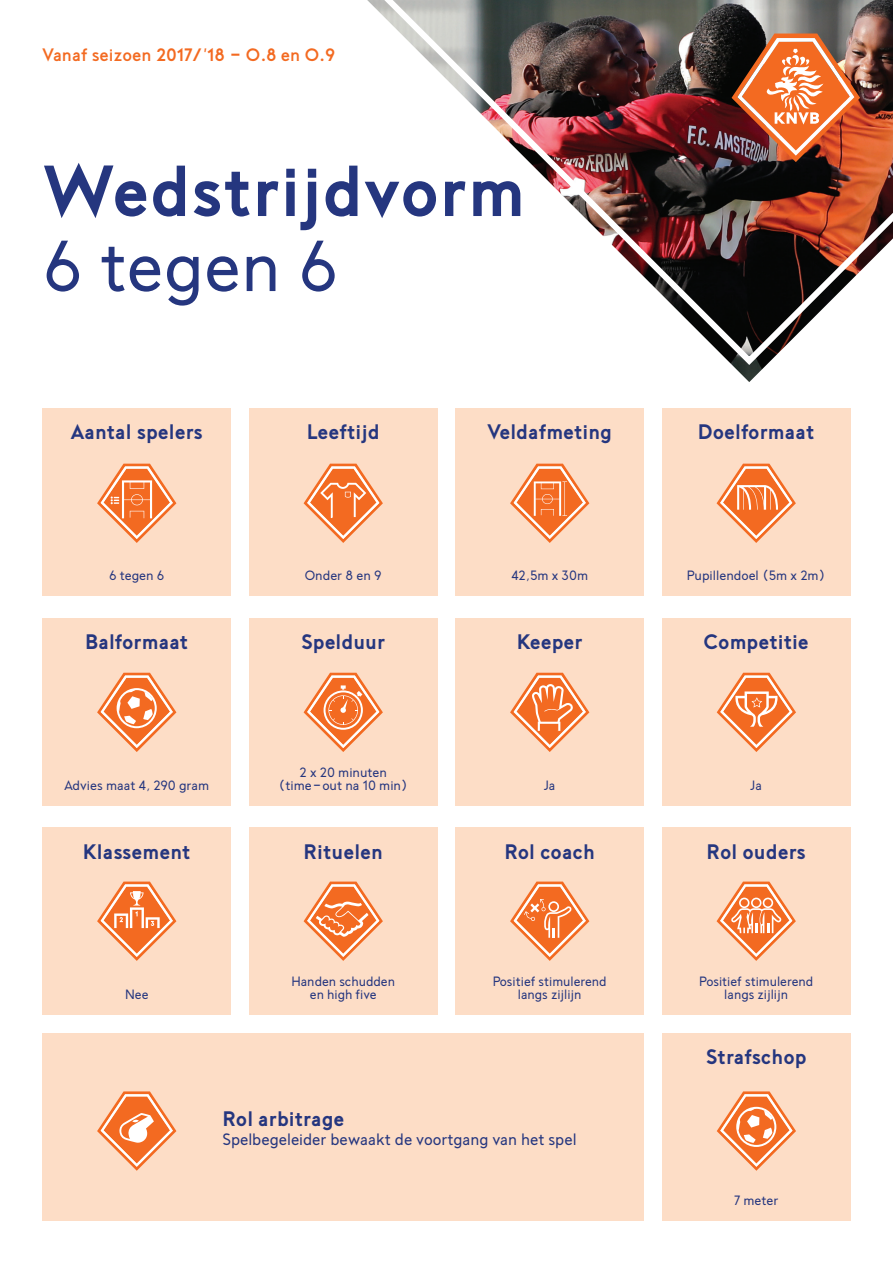
<style>
.page{position:relative;width:893px;height:1263px;background:#fff}
.page>*{position:absolute;margin:0;border:0;box-sizing:border-box;transform-origin:0 0}
.t1{font:700 72px "Baronvon Wesseling";color:#25367f}
.t2{font:72px "Baronvon Wesseling";color:#25367f}
.t3{font:700 21px "Baronvon Wesseling";color:#25367f}
.t4{font:18px "Baronvon Wesseling";color:#f36a21}
.t5{font:16.5px "Baronvon Wesseling";color:#25367f}
.t6{font:13.5px/13.5px "Baronvon Wesseling";color:#25367f;text-align:center}
</style>
<div class="page">
<div style="left:249px;top:408px;width:188px;height:188px;background:#fdddc6"></div>
<div style="left:43px;top:408px;width:188px;height:188px;background:#fdddc6"></div>
<div style="left:455px;top:408px;width:189px;height:188px;background:#fdddc6"></div>
<div style="left:662px;top:408px;width:188px;height:188px;background:#fdddc6"></div>
<div style="left:43px;top:618px;width:188px;height:188px;background:#fdddc6"></div>
<div style="left:249px;top:618px;width:188px;height:188px;background:#fdddc6"></div>
<div style="left:455px;top:618px;width:189px;height:188px;background:#fdddc6"></div>
<div style="left:662px;top:618px;width:188px;height:188px;background:#fdddc6"></div>
<div style="left:43px;top:827px;width:188px;height:188px;background:#fdddc6"></div>
<div style="left:43px;top:1033px;width:601px;height:187px;background:#fdddc6"></div>
<div style="left:249px;top:827px;width:188px;height:188px;background:#fdddc6"></div>
<div style="left:455px;top:827px;width:189px;height:188px;background:#fdddc6"></div>
<div style="left:662px;top:827px;width:188px;height:188px;background:#fdddc6"></div>
<img style="left:377px;top:0;width:516px;height:369px">
<img style="left:732px;top:34px;width:128px;height:128px">
<div style="left:662px;top:1033px;width:189px;height:187px;background:#fdddc6"></div>
<svg style="left:97px;top:464px;width:79px;height:79px"></svg>
<svg style="left:97px;top:673px;width:79px;height:79px"></svg>
<svg style="left:717px;top:1091px;width:79px;height:80px"></svg>
<svg style="left:716px;top:464px;width:80px;height:79px"></svg>
<svg style="left:510px;top:673px;width:79px;height:79px"></svg>
<svg style="left:304px;top:464px;width:79px;height:79px"></svg>
<svg style="left:304px;top:881px;width:79px;height:80px"></svg>
<svg style="left:510px;top:881px;width:79px;height:80px"></svg>
<svg style="left:716px;top:881px;width:80px;height:80px"></svg>
<svg style="left:97px;top:1091px;width:79px;height:80px"></svg>
<svg style="left:510px;top:464px;width:79px;height:79px"></svg>
<svg style="left:304px;top:673px;width:79px;height:79px"></svg>
<svg style="left:97px;top:881px;width:79px;height:80px"></svg>
<svg style="left:717px;top:673px;width:79px;height:79px"></svg>
<h3 class="t4" style="left:43px;top:45px;width:294px">Vanaf seizoen 2017/’18 - O.8 en O.9</h3>
<h1 class="t1" style="left:43px;top:151px;width:485px">Wedstrijdvorm</h1>
<h1 class="t2" style="left:43px;top:226px;width:297px">6 tegen 6</h1>
<h2 class="t3" style="left:71px;top:420px;width:134px">Aantal spelers</h2>
<h2 class="t3" style="left:307px;top:420px;width:74px">Leeftijd</h2>
<h2 class="t3" style="left:487px;top:420px;width:126px">Veldafmeting</h2>
<h2 class="t3" style="left:698px;top:420px;width:118px">Doelformaat</h2>
<p class="t6" style="left:109px;top:569px;width:57px">6 tegen 6</p>
<p class="t6" style="left:305px;top:569px;width:78px">Onder 8 en 9</p>
<p class="t6" style="left:511px;top:569px;width:78px">42,5m x 30m</p>
<p class="t6" style="left:687px;top:569px;width:140px">Pupillendoel (5m x 2m)</p>
<h2 class="t3" style="left:85px;top:630px;width:105px">Balformaat</h2>
<h2 class="t3" style="left:301px;top:630px;width:86px">Spelduur</h2>
<h2 class="t3" style="left:517px;top:630px;width:68px">Keeper</h2>
<h2 class="t3" style="left:704px;top:630px;width:107px">Competitie</h2>
<p class="t6" style="left:279px;top:765px;width:131px">2 x 20 minuten (time-out na 10 min)</p>
<p class="t6" style="left:64px;top:779px;width:146px">Advies maat 4, 290 gram</p>
<p class="t6" style="left:751px;top:779px;width:13px">Ja</p>
<p class="t6" style="left:544px;top:779px;width:13px">Ja</p>
<h2 class="t3" style="left:83px;top:840px;width:109px">Klassement</h2>
<h2 class="t3" style="left:304px;top:840px;width:81px">Rituelen</h2>
<h2 class="t3" style="left:707px;top:840px;width:101px">Rol ouders</h2>
<h2 class="t3" style="left:504px;top:840px;width:92px">Rol coach</h2>
<p class="t6" style="left:125px;top:988px;width:25px">Nee</p>
<p class="t6" style="left:493px;top:974px;width:116px">Positief stimulerend langs zijlijn</p>
<p class="t6" style="left:291px;top:974px;width:105px">Handen schudden en high five</p>
<p class="t6" style="left:699px;top:974px;width:116px">Positief stimulerend langs zijlijn</p>
<h2 class="t3" style="left:222px;top:1106px;width:124px">Rol arbitrage</h2>
<p class="t5" style="left:222px;top:1130px;width:356px">Spelbegeleider bewaakt de voortgang van het spel</p>
<h2 class="t3" style="left:706px;top:1045px;width:102px">Strafschop</h2>
<p class="t6" style="left:734px;top:1193px;width:46px">7 meter</p>
</div>
